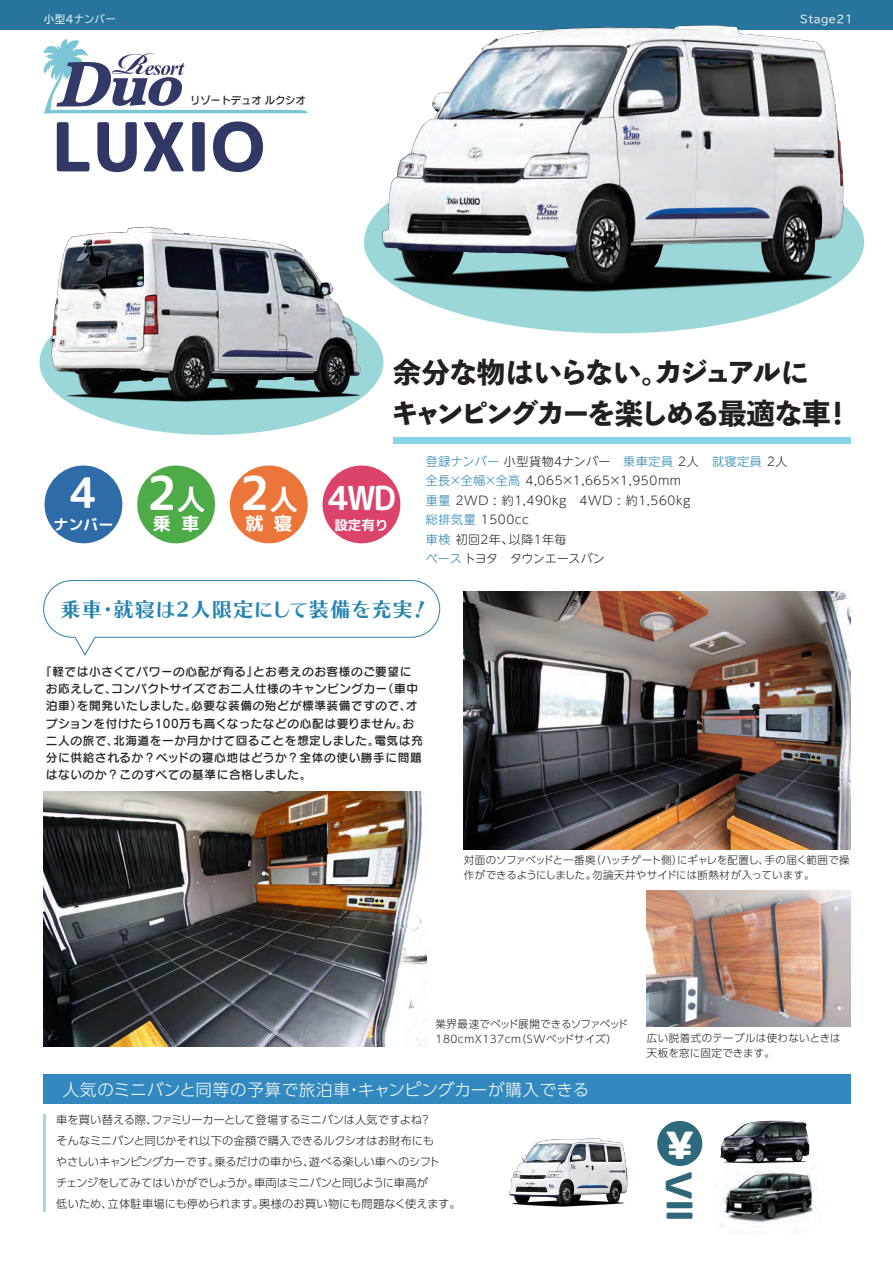
<style>
.page{position:relative;width:893px;height:1263px;background:#fff}
.page>*{position:absolute;margin:0;border:0;box-sizing:border-box;transform-origin:0 0}
.t1{font:67.5px "rounded l mplus 2 p heavy";color:#323865}
.t2{font:46.8px "rounded l mplus 1 c bold";color:#fff}
.t3{font:42px "rounded l mplus 1 c bold";color:#fff}
.t4{font:40.35px "rounded l mplus 2 c black";color:#2e6779}
.t5{font:37.5px "rounded l mplus 2 c black";color:#fff}
.t6{font:33px "rounded l mplus 1 c bold";color:#fff}
.t7{font:28.5px/40.5px "Toppan Bunkyu Midashi Go Std N EB";letter-spacing:-.085em;color:#231f20}
.t8{font:20.25px "Kan 415 Typos Std";letter-spacing:.03em;color:#2584b0}
.t9{font:18px "rounded l mplus 1 c bold";color:#fff}
.t10{font:300 16.5px "UD Shin Go Pr 6 N";letter-spacing:.03em;color:#fff}
.t11{font:15px "rounded l mplus 1 c bold";color:#fff}
.t12{font:13.5px "rounded l mplus 1 c bold";color:#fff}
.t13{font:300 12px/19.5px "UD Shin M Go Pr 6 N";letter-spacing:.05em;color:#231f20}
.t14{font:11.7px/17.2px "Seurat Pro N DB";letter-spacing:.05em;color:#231f20}
.t15{font:300 11.25px/21px "UD Shin Go Pr 6 N";letter-spacing:-.01em;color:#231f20}
.t16{font:300 10.5px/15px "UD Shin Go Pr 6 N";letter-spacing:-.005em;color:#231f20}
.t17{font:300 10.5px/15px "UD Shin Go Pr 6 N";letter-spacing:.02em;color:#231f20}
.t18{font:10.5px "TBUDR Go Std";letter-spacing:.02em;color:#fff}
.t19{font:10.5px "TBUDR Go Std";letter-spacing:.05em;color:#fff}
.t20{font:10.2px "Seurat Pro N DB";color:#231f20}
.s1{font-size:28.8px}
.s2{color:#2584b0}
</style>
<div class="page">
<div style="left:393px;top:437px;width:458px;height:6px;background:#8bd5ea"></div>
<div style="left:0;top:0;width:893px;height:30px;background:#27749c"></div>
<div style="left:43px;top:1074px;width:808px;height:30px;background:#3189bf"></div>
<hr style="left:43px;top:1114px;width:3px;height:98px;background:#a5d6e4">
<img style="left:464px;top:592px;width:387px;height:258px">
<img style="left:402px;top:25px;width:463px;height:298px">
<img style="left:39px;top:159px;width:365px;height:268px">
<img style="left:44px;top:791px;width:382px;height:255px">
<img style="left:647px;top:891px;width:204px;height:136px">
<svg style="left:44px;top:39px;width:264px;height:75px"></svg>
<div style="left:230px;top:465px;width:78px;height:78px;background:#ec763a;border-radius:50%"></div>
<div style="left:323px;top:465px;width:77px;height:78px;background:#db436b;border-radius:50%"></div>
<div style="left:45px;top:465px;width:77px;height:78px;background:#2d6ca9;border-radius:50%"></div>
<div style="left:137px;top:465px;width:78px;height:78px;background:#4dab48;border-radius:50%"></div>
<div style="left:657px;top:1121px;width:45px;height:45px;background:#2e6a7c;border-radius:50%"></div>
<img style="left:509px;top:1138px;width:119px;height:69px">
<img style="left:715px;top:1176px;width:103px;height:57px">
<img style="left:720px;top:1120px;width:90px;height:57px">
<div style="left:43px;top:580px;width:397px;height:58px;border:1px solid #2d7fa6;border-radius:28px"></div>
<p class="t18" style="left:44px;top:11px;width:74px">小型4ナンバー</p>
<p class="t20" style="left:190px;top:93px;width:117px">リゾートデュオ ルクシオ</p>
<h1 class="t1" style="left:52px;top:99px;width:215px">LUXIO</h1>
<p class="t19" style="left:800px;top:11px;width:54px">Stage21</p>
<h3 class="t3" style="left:70px;top:463px;width:28px">4</h3>
<p class="t11" style="left:53px;top:514px;width:61px">ナンバー</p>
<h2 class="t2" style="left:147px;top:459px;width:60px">2<span class="s1">人</span></h2>
<h3 class="t9" style="left:153px;top:511px;width:48px">乗 車</h3>
<h2 class="t2" style="left:239px;top:459px;width:60px">2<span class="s1">人</span></h2>
<h3 class="t9" style="left:245px;top:511px;width:48px">就寝</h3>
<h3 class="t7" style="left:391px;top:351px;width:484px">余分な物はいらない。カジュアルに<br>キャンピングカーを楽しめる最適な車！　</h3>
<h3 class="t6" style="left:328px;top:474px;width:69px">4WD</h3>
<p class="t12" style="left:334px;top:515px;width:55px">設定有り</p>
<p class="t13" style="left:426px;top:451px;width:363px"><span class="s2">登録ナンバー</span> 小型貨物４ナンバー　<span class="s2">乗車定員</span> 2人　<span class="s2">就寝定員</span> 2人<span class="s2">全長×全幅×全高</span> 4,065×1,665×1,950mm<br><span class="s2">重量</span> 2WD : 約1,490kg　4WD : 約1,560kg　<br><span class="s2">総排気量</span> 1500cc<br><span class="s2">車検</span> 初回２年、以降１年毎<br><span class="s2">ベース</span> トヨタ　タウンエースバン</p>
<h3 class="t8" style="left:61px;top:598px;width:371px">乗車・就寝は2人限定にして装備を充実！</h3>
<p class="t14" style="left:46px;top:662px;width:378px;text-indent:-6px">『軽では小さくてパワーの心配が有る』とお考えのお客様のご要望にお応えして、コンパクトサイズでお二人仕様のキャンピングカー（車中泊車）を開発いたしました。必要な装備の殆どが標準装備ですので、オプションを付けたら100万も高くなったなどの心配は要りません。お二人の旅で、北海道を一か月かけて回ることを想定しました。電気は充分に供給されるか？ベッドの寝心地はどうか？全体の使い勝手に問題はないのか？このすべての基準に合格しました。</p>
<p class="t16" style="left:464px;top:852px;width:387px">対面のソファベッドと一番奥（ハッチゲート側）にギャレを配置し、手の届く範囲で操作ができるようにしました。勿論天井やサイドには断熱材が入っています。</p>
<p class="t17" style="left:436px;top:1016px;width:194px">業界最速でベッド展開できるソファベッド<br>180cmX137cm（SWベッドサイズ）</p>
<p class="t17" style="left:647px;top:1030px;width:195px">広い脱着式のテーブルは使わないときは天板を窓に固定できます。</p>
<h3 class="t10" style="left:63px;top:1076px;width:528px">人気のミニバンと同等の予算で旅泊車・キャンピングカーが購入できる</h3>
<p class="t15" style="left:56px;top:1109px;width:406px">車を買い替える際、ファミリーカーとして登場するミニバンは人気ですよね？<br>そんなミニバンと同じかそれ以下の金額で購入できるルクシオはお財布にも<br>やさしいキャンピングカーです。乗るだけの車から、遊べる楽しい車へのシフト<br>チェンジをしてみてはいかがでしょうか。車両はミニバンと同じように車高が<br>低いため、立体駐車場にも停められます。奥様のお買い物にも問題なく使えます。</p>
<h3 class="t5" style="left:661px;top:1118px;width:39px">￥</h3>
<h3 class="t4" style="left:660px;top:1157px;width:42px">＜</h3>
<h3 class="t4" style="left:660px;top:1182px;width:42px">＝</h3>
</div>
